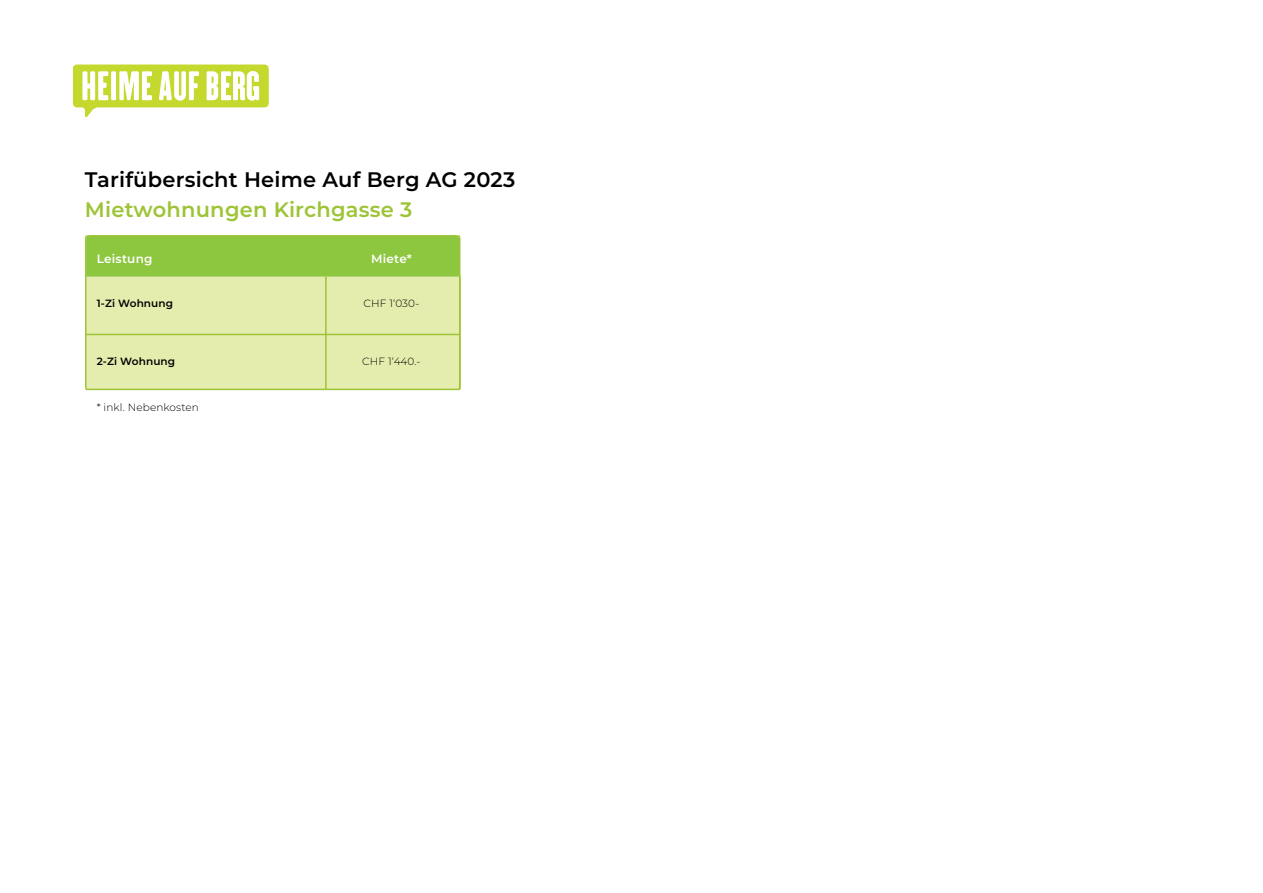
<style>
.page{position:relative;width:1263px;height:893px;background:#fff}
.page>*{position:absolute;margin:0;border:0;box-sizing:border-box;transform-origin:0 0}
.t1{font:600 21px "Montserrat";letter-spacing:.01em;color:#000}
.t2{font:600 21px "Montserrat";letter-spacing:.01em;color:#9dc436}
.t3{font:600 12px "Montserrat";letter-spacing:.02em;color:#fff}
.t4{font:300 10.5px "Montserrat";letter-spacing:.01em;color:#000}
.t5{font:600 10.5px "Montserrat";letter-spacing:.01em;color:#000}
</style>
<div class="page">
<svg style="left:73px;top:65px;width:196px;height:52px"></svg>
<svg style="left:85px;top:235px;width:376px;height:156px"></svg>
<hr style="left:86px;top:334px;width:373px;height:1px;background:#9dc436">
<hr style="left:325px;top:277px;width:2px;height:113px;background:#9dc436">
<hr style="left:459px;top:276px;width:2px;height:113px;background:#9dc436">
<h1 class="t1" style="left:85px;top:164px;width:432px">Tarifübersicht Heime Auf Berg AG 2023</h1>
<h1 class="t2" style="left:85px;top:194px;width:329px">Mietwohnungen Kirchgasse 3</h1>
<p class="t3" style="left:97px;top:250px;width:57px">Leistung</p>
<p class="t3" style="left:371px;top:250px;width:42px">Miete*</p>
<p class="t5" style="left:97px;top:295px;width:78px">1-Zi Wohnung</p>
<p class="t4" style="left:364px;top:296px;width:57px">CHF 1‘030-</p>
<p class="t5" style="left:97px;top:354px;width:80px">2-Zi Wohnung</p>
<p class="t4" style="left:97px;top:400px;width:104px">* inkl. Nebenkosten</p>
<p class="t4" style="left:362px;top:354px;width:60px">CHF 1‘440.-</p>
</div>
